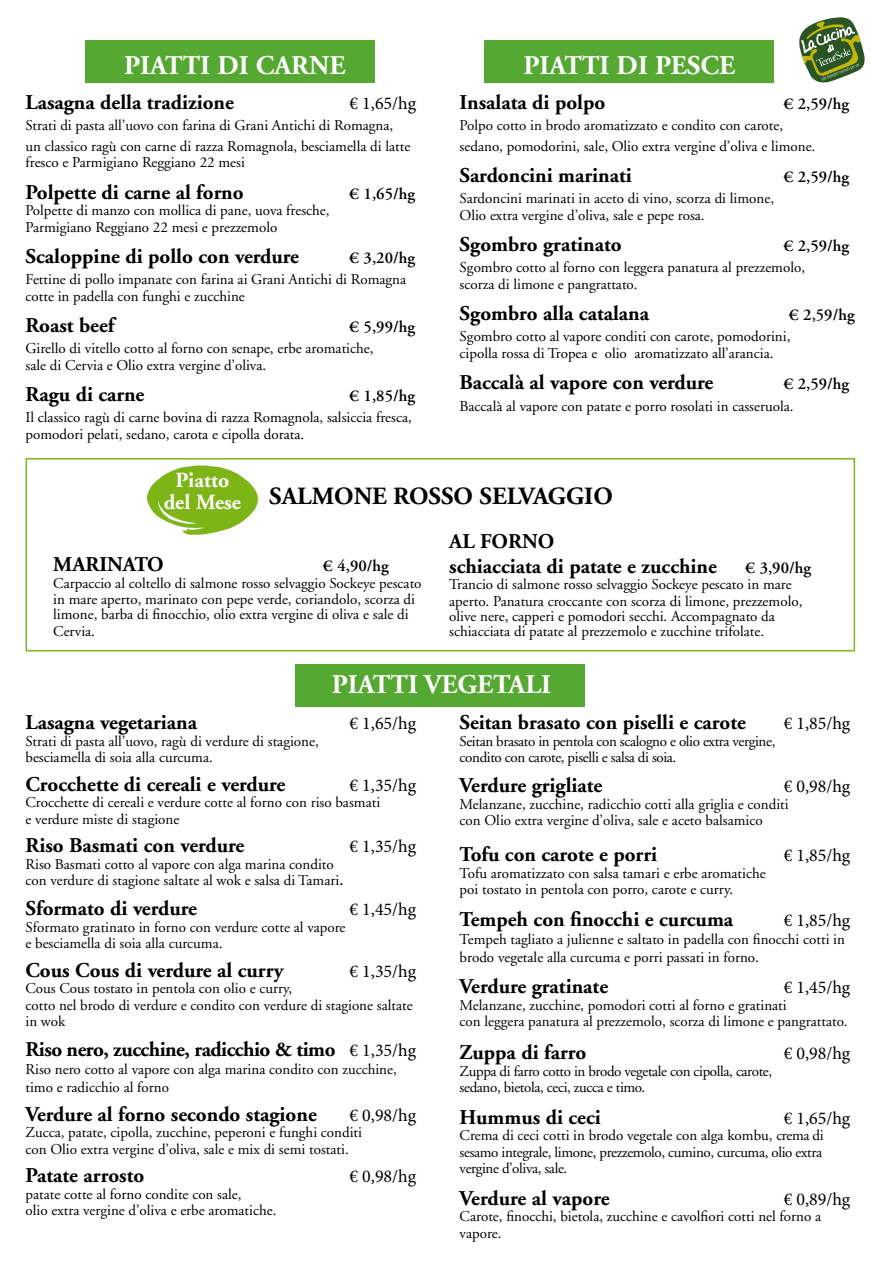
<style>
.page{position:relative;width:893px;height:1263px;background:#fff}
.page>*{position:absolute;margin:0;border:0;box-sizing:border-box;transform-origin:0 0}
.t1{font:700 27px "Adobe Garamond";color:#fff}
.t2{font:700 24.75px "Adobe Garamond";color:#000}
.t3{font:700 21.6px "Adobe Garamond";color:#fff}
.t4{font:700 21px/25.2px "Adobe Garamond";color:#000}
.t5{font:700 21px "Adobe Garamond";letter-spacing:-.025em;color:#000}
.t6{font:18px "Minion Pro";letter-spacing:-.005em;color:#000}
.t7{font:600 16.5px "Adobe Garamond";color:#000}
.t8{font:15px/16.5px "Adobe Garamond";color:#000}
.t9{font:15px/16.5px "Adobe Garamond";letter-spacing:-.025em;color:#000}
.s1{font-family:"Minion Pro";font-size:18px}
.s2{font-family:"Minion Pro";font-weight:400;font-size:18px}
</style>
<div class="page">
<div style="left:85px;top:40px;width:289px;height:42px;background:#55a932"></div>
<div style="left:296px;top:664px;width:289px;height:42px;background:#55a932"></div>
<div style="left:485px;top:40px;width:289px;height:42px;background:#55a932"></div>
<svg style="left:146px;top:465px;width:112px;height:70px"></svg>
<div style="left:26px;top:458px;width:829px;height:193px;border:2px solid #7db517"></div>
<svg style="left:799px;top:17px;width:66px;height:66px"></svg>
<h1 class="t1" style="left:124px;top:50px;width:223px">PIATTI DI CARNE</h1>
<h3 class="t4" style="left:26px;top:90px;width:210px">Lasagna della tradizione</h3>
<p class="t6" style="left:350px;top:91px;width:68px">€ 1,65/hg</p>
<p class="t8" style="left:26px;top:115px;width:386px;line-height:21px">Strati di pasta all’uovo con farina di Grani Antichi di Romagna, un classico ragù con carne di razza Romagnola, besciamella di latte</p>
<p class="t8" style="left:26px;top:154px;width:221px">fresco e Parmigiano Reggiano 22 mesi</p>
<h3 class="t4" style="left:26px;top:180px;width:219px">Polpette di carne al forno</h3>
<p class="t7" style="left:350px;top:184px;width:67px">€ 1,65/hg</p>
<p class="t8" style="left:26px;top:202px;width:306px">Polpette di manzo con mollica di pane, uova fresche,<br>Parmigiano Reggiano 22 mesi e prezzemolo</p>
<h3 class="t4" style="left:26px;top:244px;width:275px">Scaloppine di pollo con verdure</h3>
<p class="t7" style="left:350px;top:249px;width:67px">€ 3,20/hg</p>
<p class="t8" style="left:26px;top:271px;width:382px">Fettine di pollo impanate con farina ai Grani Antichi di Romagna cotte in padella con funghi e zucchine</p>
<h3 class="t4" style="left:26px;top:313px;width:90px">Roast beef</h3>
<p class="t7" style="left:350px;top:318px;width:67px">€ 5,99/hg</p>
<p class="t8" style="left:26px;top:340px;width:350px">Girello di vitello cotto al forno con senape, erbe aromatiche, sale di Cervia e Olio extra vergine d’oliva.</p>
<h3 class="t4" style="left:26px;top:382px;width:120px">Ragu di carne</h3>
<p class="t7" style="left:350px;top:387px;width:67px">€ 1,85/hg</p>
<p class="t8" style="left:26px;top:409px;width:388px">Il classico ragù di carne bovina di razza Romagnola, salsiccia fresca, pomodori pelati, sedano, carota e cipolla dorata.</p>
<h1 class="t1" style="left:523px;top:50px;width:213px">PIATTI DI PESCE</h1>
<h3 class="t4" style="left:460px;top:90px;width:147px">Insalata di polpo</h3>
<p class="t7" style="left:784px;top:94px;width:67px">€ 2,59/hg</p>
<p class="t8" style="left:460px;top:115px;width:357px;line-height:21px">Polpo cotto in brodo aromatizzato e condito con carote, sedano, pomodorini, sale, Olio extra vergine d’oliva e limone.</p>
<h3 class="t4" style="left:460px;top:163px;width:174px">Sardoncini marinati</h3>
<p class="t7" style="left:784px;top:168px;width:67px">€ 2,59/hg</p>
<p class="t8" style="left:460px;top:190px;width:316px">Sardoncini marinati in aceto di vino, scorza di limone,<br>Olio extra vergine d’oliva, sale e pepe rosa.</p>
<h3 class="t4" style="left:460px;top:232px;width:163px">Sgombro gratinato</h3>
<p class="t7" style="left:784px;top:237px;width:67px">€ 2,59/hg</p>
<p class="t8" style="left:460px;top:259px;width:347px">Sgombro cotto al forno con leggera panatura al prezzemolo, scorza di limone e pangrattato.</p>
<h3 class="t4" style="left:460px;top:301px;width:191px">Sgombro alla catalana</h3>
<p class="t7" style="left:789px;top:306px;width:67px">€ 2,59/hg</p>
<p class="t8" style="left:460px;top:328px;width:332px">Sgombro cotto al vapore conditi con carote, pomodorini, cipolla rossa di Tropea e olio aromatizzato all’arancia.</p>
<h3 class="t4" style="left:460px;top:370px;width:255px">Baccalà al vapore con verdure</h3>
<p class="t7" style="left:784px;top:375px;width:67px">€ 2,59/hg</p>
<p class="t8" style="left:460px;top:398px;width:335px">Baccalà al vapore con patate e porro rosolati in casseruola.</p>
<h3 class="t3" style="left:176px;top:469px;width:55px">Piatto</h3>
<h2 class="t2" style="left:164px;top:483px;width:451px"><sub>del</sub> <sub>Mese</sub> SALMONE ROSSO SELVAGGIO</h2>
<h3 class="t4" style="left:449px;top:529px;width:269px">AL FORNO<br>schiacciata di patate e zucchine</h3>
<h3 class="t4" style="left:53px;top:552px;width:112px">MARINATO</h3>
<p class="t7" style="left:323px;top:557px;width:67px">€ 4,90/hg</p>
<p class="t8" style="left:53px;top:575px;width:370px">Carpaccio al coltello di salmone rosso selvaggio Sockeye pescato in mare aperto, marinato con pepe verde, coriandolo, scorza di</p>
<p class="t8" style="left:53px;top:606px;width:357px">limone, barba di finocchio, olio extra vergine di oliva e sale di<br>Cervia.</p>
<p class="t7" style="left:746px;top:559px;width:67px">€ 3,90/hg</p>
<p class="t8" style="left:449px;top:577px;width:355px">Trancio di salmone rosso selvaggio Sockeye pescato in mare aperto. Panatura croccante con scorza di limone, prezzemolo,</p>
<p class="t8" style="left:449px;top:609px;width:327px;line-height:15px">olive nere, capperi e pomodori secchi. Accompagnato da schiacciata di patate al prezzemolo e zucchine trifolate.</p>
<h1 class="t1" style="left:332px;top:670px;width:221px">PIATTI VEGETALI</h1>
<h3 class="t4" style="left:26px;top:710px;width:173px">Lasagna vegetariana</h3>
<p class="t6" style="left:350px;top:712px;width:68px">€ 1,65/hg</p>
<p class="t8" style="left:26px;top:733px;width:295px">Strati di pasta all’uovo, ragù di verdure di stagione, besciamella di soia alla curcuma.</p>
<h3 class="t4" style="left:26px;top:772px;width:261px">Crocchette di cereali e verdure</h3>
<p class="t6" style="left:350px;top:773px;width:68px">€ 1,35/hg</p>
<p class="t8" style="left:26px;top:795px;width:356px">Crocchette di cereali e verdure cotte al forno con riso basmati e verdure miste di stagione</p>
<h3 class="t4" style="left:26px;top:833px;width:220px">Riso Basmati con verdure</h3>
<p class="t6" style="left:350px;top:835px;width:68px">€ 1,35/hg</p>
<p class="t8" style="left:26px;top:856px;width:319px">Riso Basmati cotto al vapore con alga marina condito con verdure di stagione saltate al wok e salsa di Tamari<span class="s1">.</span></p>
<h3 class="t4" style="left:26px;top:896px;width:173px">Sformato di verdure</h3>
<p class="t6" style="left:350px;top:898px;width:68px">€ 1,45/hg</p>
<p class="t8" style="left:26px;top:919px;width:321px">Sformato gratinato in forno con verdure cotte al vapore e besciamella di soia alla curcuma.</p>
<h3 class="t4" style="left:26px;top:958px;width:260px">Cous Cous di verdure al curry</h3>
<p class="t6" style="left:350px;top:959px;width:68px">€ 1,35/hg</p>
<p class="t8" style="left:26px;top:981px;width:389px">Cous Cous tostato in pentola con olio e curry,<br>cotto nel brodo di verdure e condito con verdure di stagione saltate in wok</p>
<h3 class="t5" style="left:26px;top:1038px;width:392px">Riso nero, zucchine, radicchio &amp; timo <span class="s2">€ 1,35/hg</span></h3>
<p class="t8" style="left:26px;top:1061px;width:373px;line-height:18px">Riso nero cotto al vapore con alga marina condito con zucchine, timo e radicchio al forno</p>
<h3 class="t4" style="left:26px;top:1102px;width:293px">Verdure al forno secondo stagione</h3>
<p class="t6" style="left:350px;top:1103px;width:68px">€ 0,98/hg</p>
<p class="t8" style="left:26px;top:1125px;width:338px">Zucca, patate, cipolla, zucchine, peperoni e funghi conditi con Olio extra vergine d’oliva, sale e mix di semi tostati.</p>
<h3 class="t4" style="left:26px;top:1163px;width:120px">Patate arrosto</h3>
<p class="t6" style="left:350px;top:1165px;width:68px">€ 0,98/hg</p>
<p class="t8" style="left:26px;top:1186px;width:252px">patate cotte al forno condite con sale,<br>olio extra vergine d’oliva e erbe aromatiche.</p>
<h3 class="t4" style="left:460px;top:710px;width:288px">Seitan brasato con piselli e carote</h3>
<p class="t6" style="left:784px;top:712px;width:68px">€ 1,85/hg</p>
<p class="t9" style="left:460px;top:733px;width:317px">Seitan brasato in pentola con scalogno e olio extra vergine, condito con carote, piselli e salsa di soia.</p>
<h3 class="t4" style="left:460px;top:773px;width:144px">Verdure grigliate</h3>
<p class="t6" style="left:784px;top:775px;width:68px">€ 0,98/hg</p>
<p class="t8" style="left:460px;top:796px;width:331px">Melanzane, zucchine, radicchio cotti alla griglia e conditi con Olio extra vergine d’oliva, sale e aceto balsamico</p>
<h3 class="t4" style="left:460px;top:842px;width:199px">Tofu con carote e porri</h3>
<p class="t6" style="left:784px;top:844px;width:68px">€ 1,85/hg</p>
<p class="t8" style="left:460px;top:865px;width:308px">Tofu aromatizzato con salsa tamari e erbe aromatiche poi tostato in pentola con porro, carote e curry.</p>
<h3 class="t4" style="left:460px;top:907px;width:275px">Tempeh con finocchi e curcuma</h3>
<p class="t6" style="left:784px;top:908px;width:68px">€ 1,85/hg</p>
<p class="t8" style="left:460px;top:930px;width:387px;line-height:18px">Tempeh tagliato a julienne e saltato in padella con finocchi cotti in brodo vegetale alla curcuma e porri passati in forno.</p>
<h3 class="t4" style="left:460px;top:974px;width:150px">Verdure gratinate</h3>
<p class="t6" style="left:784px;top:976px;width:68px">€ 1,45/hg</p>
<p class="t8" style="left:460px;top:997px;width:389px">Melanzane, zucchine, pomodori cotti al forno e gratinati<br>con leggera panatura al prezzemolo, scorza di limone e pangrattato.</p>
<h3 class="t4" style="left:460px;top:1040px;width:128px">Zuppa di farro</h3>
<p class="t6" style="left:784px;top:1042px;width:68px">€ 0,98/hg</p>
<p class="t9" style="left:460px;top:1063px;width:314px">Zuppa di farro cotto in brodo vegetale con cipolla, carote, sedano, bietola, ceci, zucca e timo.</p>
<h3 class="t4" style="left:460px;top:1105px;width:143px">Hummus di ceci</h3>
<p class="t6" style="left:784px;top:1106px;width:68px">€ 1,65/hg</p>
<p class="t8" style="left:460px;top:1128px;width:365px;text-align:justify">Crema di ceci cotti in brodo vegetale con alga kombu, crema di sesamo integrale, limone, prezzemolo, cumino, curcuma, olio extra vergine d’oliva, sale.</p>
<h3 class="t4" style="left:460px;top:1186px;width:151px">Verdure al vapore</h3>
<p class="t6" style="left:784px;top:1187px;width:68px">€ 0,89/hg</p>
<p class="t8" style="left:460px;top:1209px;width:363px">Carote, finocchi, bietola, zucchine e cavolfiori cotti nel forno a vapore.</p>
</div>
